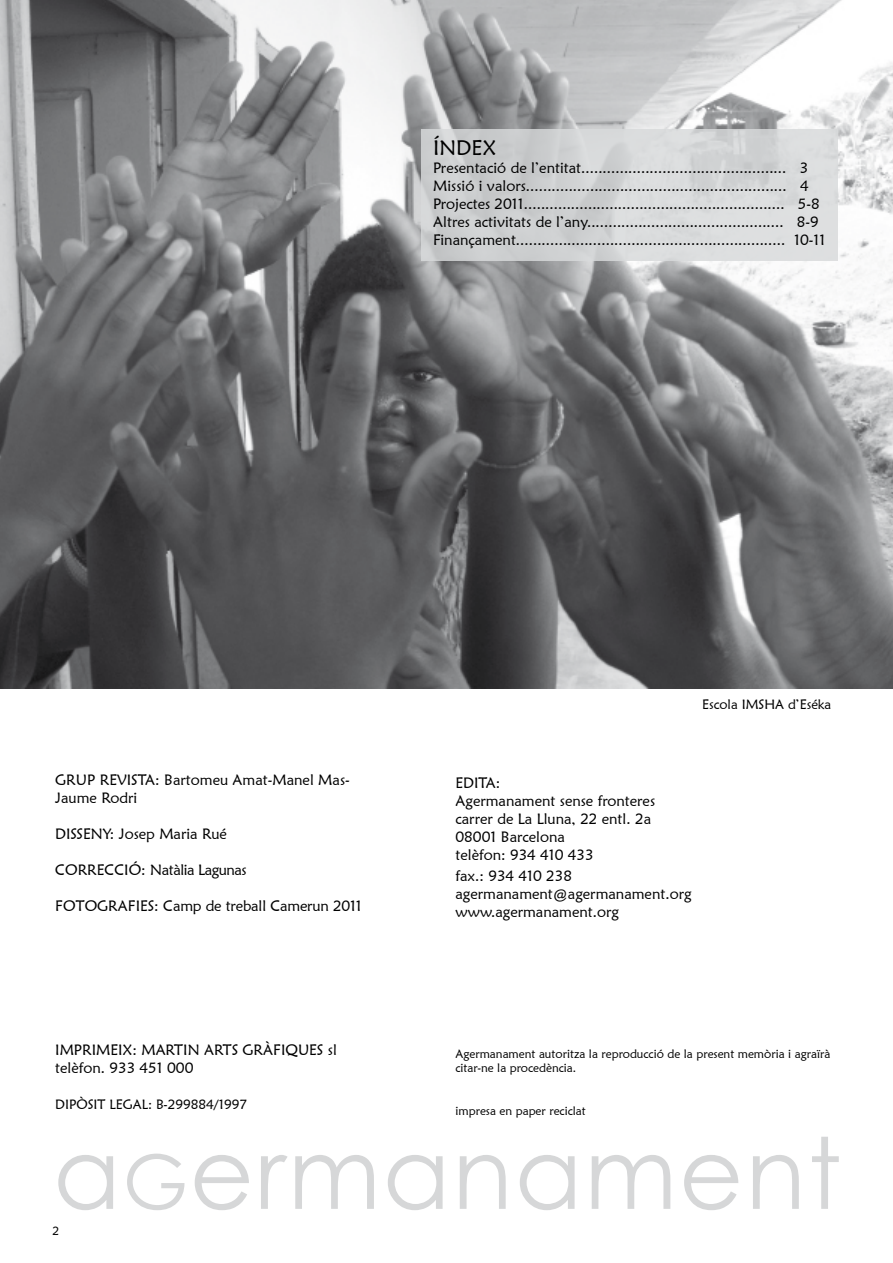
<style>
.page{position:relative;width:893px;height:1263px;background:#fff}
.page>*{position:absolute;margin:0;border:0;box-sizing:border-box;transform-origin:0 0}
.t1{font:99px "Century Gothic";letter-spacing:.02em;color:#d6d7d8}
.t2{font:21px "Maiandra GD";color:#000}
.t3{font:15px/18px "Maiandra GD";color:#000}
.t4{font:15px "Maiandra GD";letter-spacing:-.03em;color:#000}
.t5{font:13.5px "Maiandra GD";color:#000}
.t6{font:12px/14.4px "Maiandra GD";color:#000}
.s1{font-size:75px}
</style>
<div class="page">
<img style="left:0;top:0;width:893px;height:688px">
<div style="left:421px;top:129px;width:417px;height:131px;background:#d8dadb"></div>
<h2 class="t2" style="left:433px;top:135px;width:64px">ÍNDEX</h2>
<p class="t3" style="left:433px;top:158px;width:394px">Presentació de l’entitat................................................ 3<br>Missió i valors............................................................. 4<br>Projectes 2011............................................................. 5-8<br>Altres activitats de l’any.............................................. 8-9<br>Finançament............................................................... 10-11</p>
<p class="t3" style="left:55px;top:771px;width:296px">GRUP REVISTA: Bartomeu Amat-Manel Mas-<br>Jaume Rodri</p>
<p class="t3" style="left:55px;top:825px;width:173px">DISSENY: Josep Maria Rué</p>
<p class="t4" style="left:55px;top:861px;width:193px">CORRECCIÓ: Natàlia Lagunas</p>
<p class="t3" style="left:55px;top:897px;width:308px">FOTOGRAFIES: Camp de treball Camerun 2011</p>
<p class="t5" style="left:702px;top:696px;width:130px">Escola IMSHA d’Eséka</p>
<p class="t3" style="left:455px;top:773px;width:201px">EDITA:<br>Agermanament sense fronteres carrer de La Lluna, 22 entl. 2a<br>08001 Barcelona<br>telèfon: 934 410 433</p>
<p class="t3" style="left:455px;top:867px;width:238px">fax.: 934 410 238 agermanament@agermanament.org www.agermanament.org</p>
<p class="t3" style="left:55px;top:1041px;width:283px">IMPRIMEIX: MARTIN ARTS GRÀFIQUES sl telèfon. 933 451 000</p>
<p class="t5" style="left:55px;top:1096px;width:193px">DIPÒSIT LEGAL: B-299884/1997</p>
<p class="t6" style="left:455px;top:1046px;width:376px">Agermanament autoritza la reproducció de la present memòria i agraïrà citar-ne la procedència.</p>
<p class="t6" style="left:455px;top:1104px;width:132px">impresa en paper reciclat</p>
<h1 class="t1" style="left:53px;top:1104px;width:790px">a<span class="s1">G</span>ermanament</h1>
<p class="t6" style="left:52px;top:1224px;width:8px">2</p>
</div>
